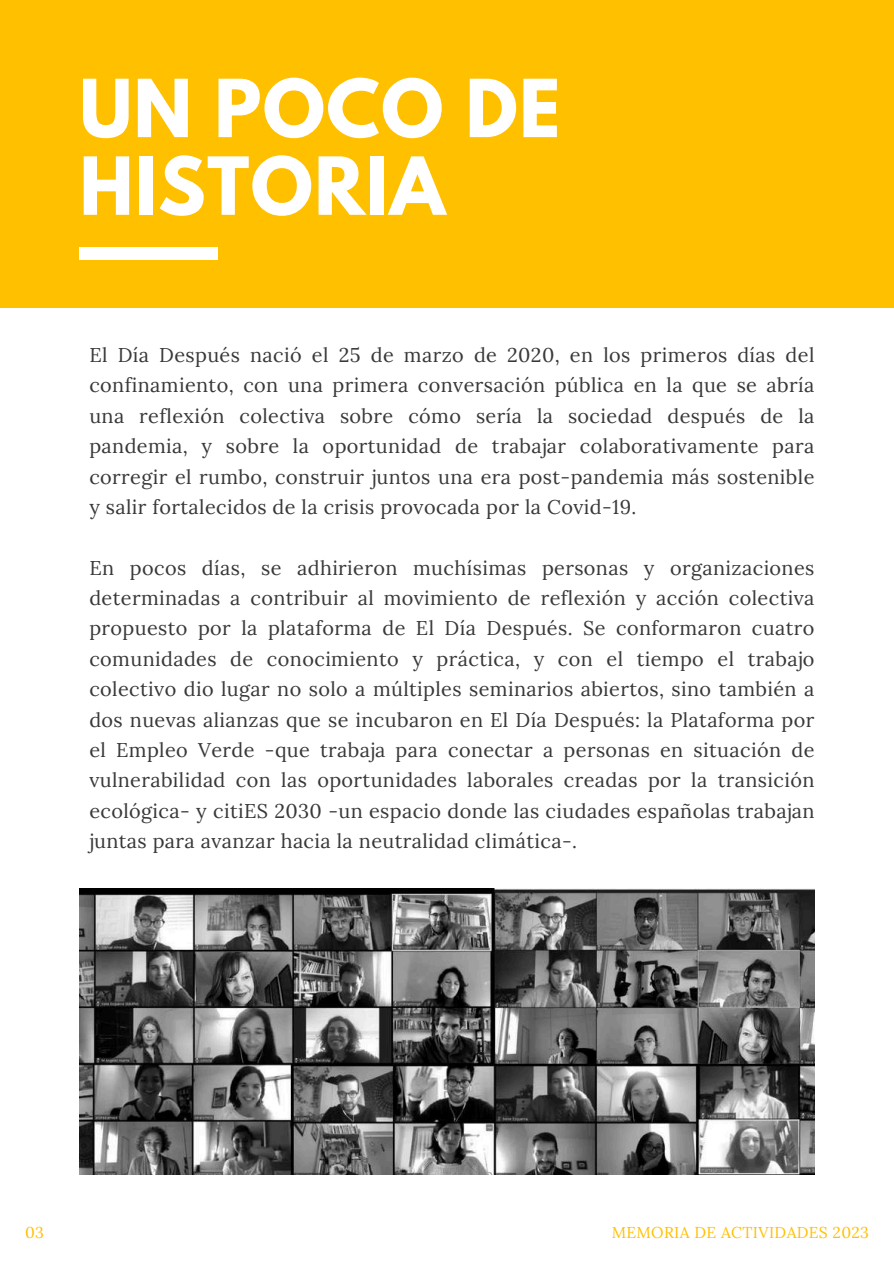
<style>
.page{position:relative;width:894px;height:1264px;background:#fff}
.page>*{position:absolute;margin:0;border:0;box-sizing:border-box;transform-origin:0 0}
.t1{font:700 70.8px/77.7px "League Spartan";letter-spacing:.02em;color:#fff}
.t2{font:19.8px/30.3px "Lora";letter-spacing:.02em;color:#383838;text-align:justify}
.t3{font:15.75px "Lora";letter-spacing:.02em;color:#ffc000}
</style>
<div class="page">
<div style="left:0;top:0;width:893px;height:307px;background:#ffc000"></div>
<div style="left:79px;top:247px;width:139px;height:13px;background:#fff"></div>
<img style="left:79px;top:888px;width:735px;height:286px">
<h1 class="t1" style="left:79px;top:79px;width:482px">UN POCO DE<br>HISTORIA</h1>
<p class="t2" style="left:89px;top:339px;width:726px">El Día Después nació el 25 de marzo de 2020, en los primeros días del confinamiento, con una primera conversación pública en la que se abría una reflexión colectiva sobre cómo sería la sociedad después de la pandemia, y sobre la oportunidad de trabajar colaborativamente para corregir el rumbo, construir juntos una era post-pandemia más sostenible y salir fortalecidos de la crisis provocada por la Covid-19.</p>
<p class="t2" style="left:89px;top:552px;width:726px">En pocos días, se adhirieron muchísimas personas y organizaciones determinadas a contribuir al movimiento de reflexión y acción colectiva propuesto por la plataforma de El Día Después. Se conformaron cuatro comunidades de conocimiento y práctica, y con el tiempo el trabajo colectivo dio lugar no solo a múltiples seminarios abiertos, sino también a dos nuevas alianzas que se incubaron en El Día Después: la Plataforma por el Empleo Verde -que trabaja para conectar a personas en situación de vulnerabilidad con las oportunidades laborales creadas por la transición ecológica- y citiES 2030 -un espacio donde las ciudades españolas trabajan juntas para avanzar hacia la neutralidad climática-.</p>
<p class="t3" style="left:25px;top:1221px;width:20px">03</p>
<p class="t3" style="left:611px;top:1221px;width:259px">MEMORIA DE ACTIVIDADES 2023</p>
</div>
